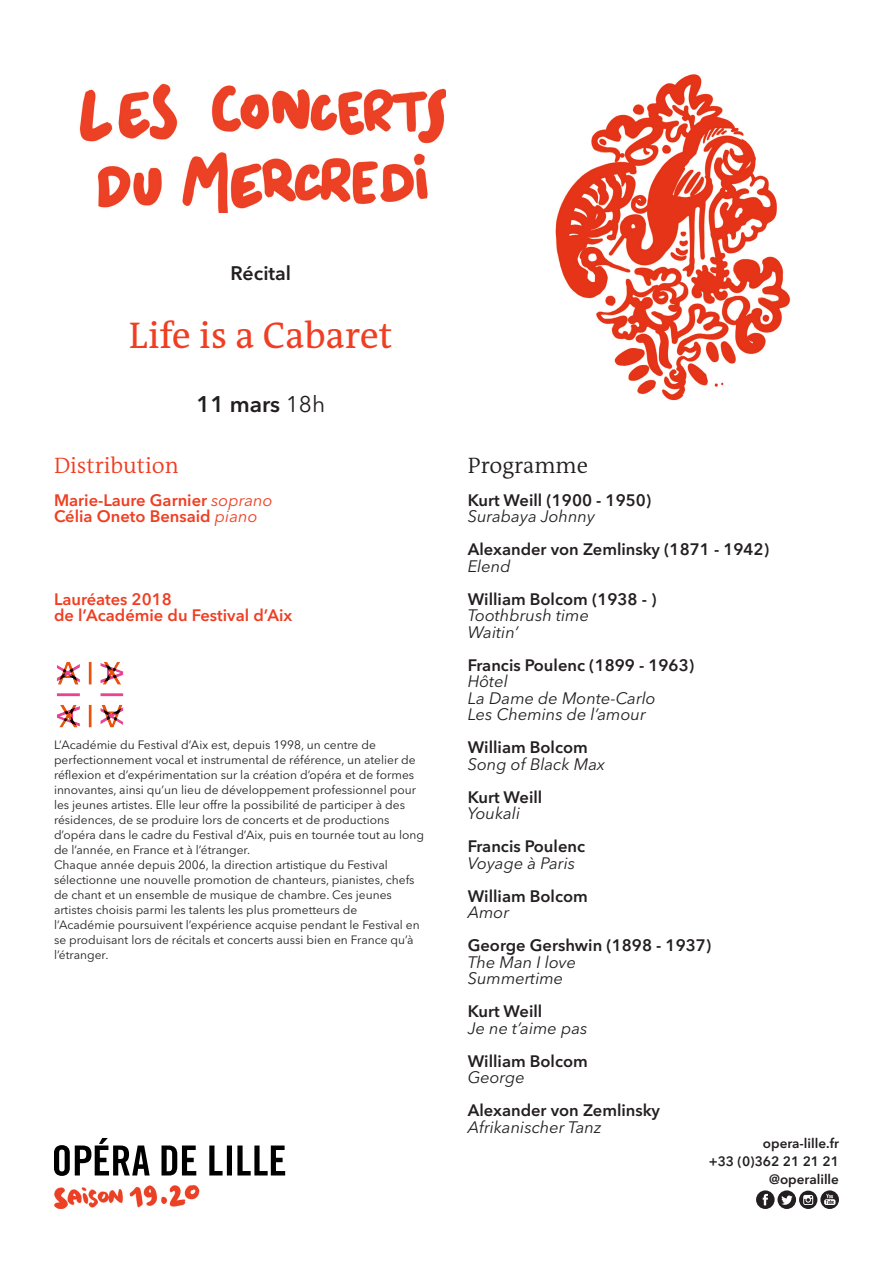
<style>
.page{position:relative;width:893px;height:1263px;background:#fff}
.page>*{position:absolute;margin:0;border:0;box-sizing:border-box;transform-origin:0 0}
.t1{font:37.5px "The Antiqua B W5 Plain";color:#ef3e22}
.t2{font:300 22.5px "The Antiqua B W4";color:#ef3e22}
.Plain_Text{font:300 22.5px "The Antiqua B W4";color:#231f20}
.t3{font:600 22.5px "Avenir Next LT Pro";color:#231f20}
.t4{font:600 19.5px "Avenir Next LT Pro";color:#231f20}
.Plain_Text-2{font:600 16.5px/16.5px "Avenir Next LT Pro";color:#231f20}
.Plain_Text-3{font:italic 16.5px/16.5px "Avenir Next LT Pro";color:#231f20}
.t5{font:600 16.5px/16.5px "Avenir Next LT Pro";color:#ef3e22}
.t6{font:600 13.5px "Avenir Next LT Pro";color:#231f20}
.t7{font:12px/15px "Avenir Next LT Pro";color:#231f20}
.s1{font-weight:400}
.s2{font-weight:400;font-style:italic}
.s3{font-weight:600;font-style:normal}
</style>
<div class="page">
<svg style="left:756px;top:1190px;width:83px;height:19px"></svg>
<svg style="left:54px;top:1138px;width:231px;height:38px"></svg>
<img style="left:54px;top:1185px;width:146px;height:24px">
<img style="left:79px;top:83px;width:366px;height:130px">
<img style="left:555px;top:74px;width:236px;height:327px">
<img style="left:56px;top:661px;width:68px;height:67px">
<p class="t4" style="left:231px;top:261px;width:62px">Récital</p>
<p class="t1" style="left:129px;top:311px;width:265px">Life is a Cabaret</p>
<p class="t3" style="left:197px;top:391px;width:130px">11 mars <span class="s1">18h</span></p>
<p class="t2" style="left:54px;top:451px;width:126px">Distribution</p>
<p class="t5" style="left:54px;top:492px;width:220px">Marie-Laure Garnier <span class="s2">soprano</span></p>
<p class="t5" style="left:54px;top:508px;width:205px">Célia Oneto Bensaid <span class="s2">piano</span></p>
<p class="t5" style="left:54px;top:591px;width:240px">Lauréates 2018<br>de l’Académie du Festival d’Aix</p>
<p class="t7" style="left:54px;top:737px;width:372px">L’Académie du Festival d’Aix est, depuis 1998, un centre de perfectionnement vocal et instrumental de référence, un atelier de réflexion et d’expérimentation sur la création d’opéra et de formes innovantes, ainsi qu’un lieu de développement professionnel pour les jeunes artistes. Elle leur offre la possibilité de participer à des résidences, de se produire lors de concerts et de productions d’opéra dans le cadre du Festival d’Aix, puis en tournée tout au long de l’année, en France et à l’étranger.</p>
<p class="t7" style="left:54px;top:857px;width:367px">Chaque année depuis 2006, la direction artistique du Festival sélectionne une nouvelle promotion de chanteurs, pianistes, chefs de chant et un ensemble de musique de chambre. Ces jeunes artistes choisis parmi les talents les plus prometteurs de l’Académie poursuivent l’expérience acquise pendant le Festival en se produisant lors de récitals et concerts aussi bien en France qu’à l’étranger.</p>
<p class="Plain_Text" style="left:468px;top:451px;width:122px">Programme</p>
<p class="Plain_Text-2" style="left:468px;top:492px;width:185px">Kurt Weill (1900 - 1950)<br><span class="s2">Surabaya Johnny</span></p>
<p class="Plain_Text-2" style="left:468px;top:541px;width:303px">Alexander von Zemlinsky (1871 - 1942)<br><span class="s2">Elend</span></p>
<p class="Plain_Text-2" style="left:468px;top:591px;width:190px">William Bolcom (1938 - )<br><span class="s2">Toothbrush time</span></p>
<p class="Plain_Text-3" style="left:468px;top:624px;width:52px">Waitin’</p>
<p class="Plain_Text-2" style="left:468px;top:657px;width:228px">Francis Poulenc (1899 - 1963)<br><span class="s2">Hôtel</span></p>
<p class="Plain_Text-3" style="left:468px;top:690px;width:190px">La Dame de Monte-Carlo<br>Les Chemins de l’amour</p>
<p class="Plain_Text-3" style="left:468px;top:739px;width:139px"><span class="s3">William Bolcom<br></span>Song of Black Max</p>
<p class="Plain_Text-2" style="left:468px;top:789px;width:76px">Kurt Weill<br><span class="s2">Youkali</span></p>
<p class="Plain_Text-2" style="left:468px;top:838px;width:119px">Francis Poulenc<br><span class="s2">Voyage à Paris</span></p>
<p class="Plain_Text-2" style="left:468px;top:888px;width:122px">William Bolcom<br><span class="s2">Amor</span></p>
<p class="Plain_Text-2" style="left:468px;top:937px;width:245px">George Gershwin (1898 - 1937)<br><span class="s2">The Man I love</span></p>
<p class="Plain_Text-3" style="left:468px;top:970px;width:97px">Summertime</p>
<p class="Plain_Text-3" style="left:468px;top:1003px;width:121px"><span class="s3">Kurt Weill<br></span>Je ne t’aime pas</p>
<p class="Plain_Text-2" style="left:468px;top:1053px;width:122px">William Bolcom<br><span class="s2">George</span></p>
<p class="Plain_Text-2" style="left:468px;top:1102px;width:194px">Alexander von Zemlinsky<br><span class="s2">Afrikanischer Tanz</span></p>
<p class="t6" style="left:763px;top:1135px;width:78px">opera-lille.fr</p>
<p class="t6" style="left:709px;top:1153px;width:132px">+33 (0)362 21 21 21</p>
<p class="t6" style="left:769px;top:1171px;width:71px">@operalille</p>
</div>
